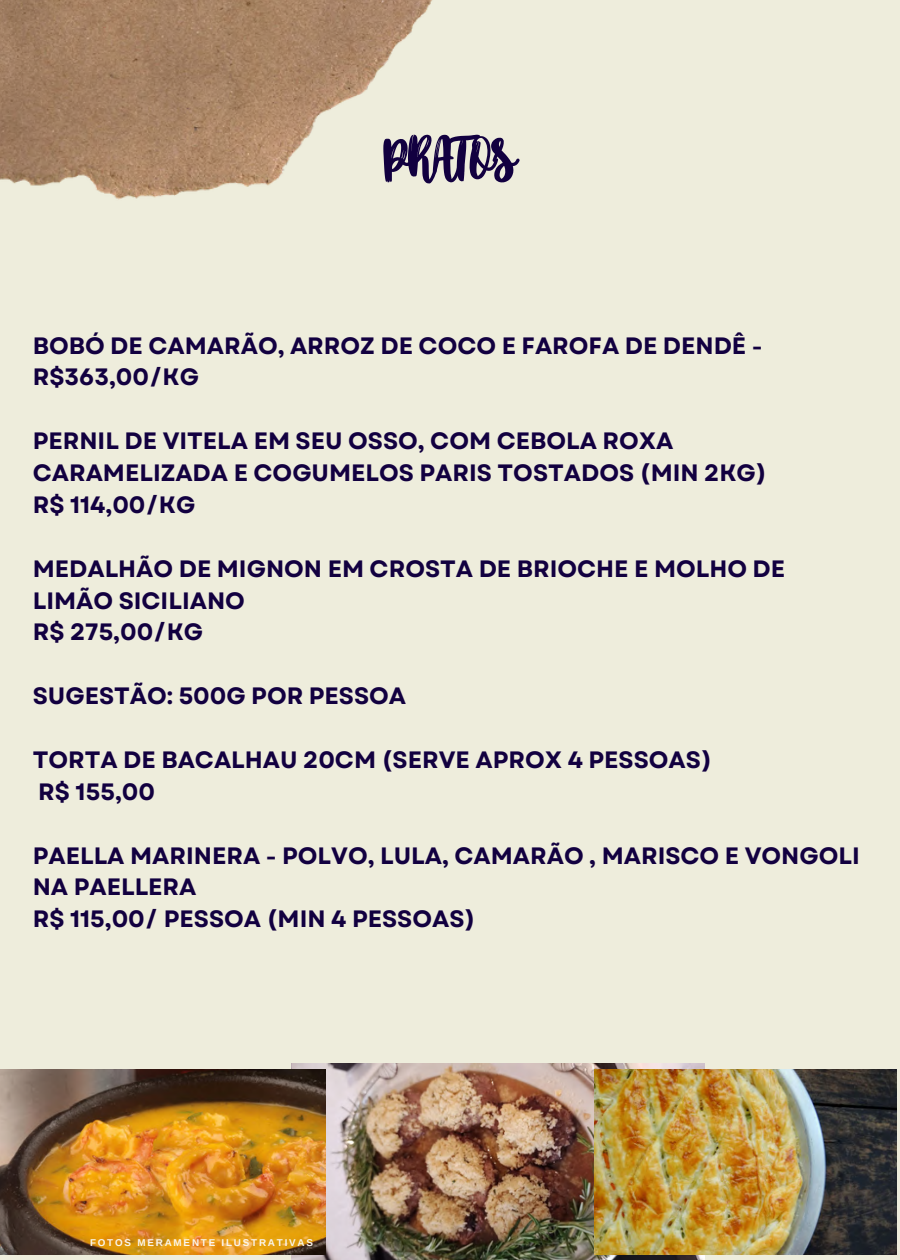
<style>
.page{position:relative;width:900px;height:1260px;background:#eeeddc}
.page>*{position:absolute;margin:0;border:0;box-sizing:border-box;transform-origin:0 0}
.t1{font:75px "Better Together Script";letter-spacing:-.03em;color:#120040}
.t2{font:700 23.75px/32px "Garet";color:#120040}
.t3{font:700 10px "Arimo";letter-spacing:-.285em;color:#faf6ec}
</style>
<div class="page">
<img style="left:292px;top:1063px;width:412px;height:197px">
<img style="left:594px;top:1069px;width:302px;height:186px">
<img style="left:0;top:1069px;width:326px;height:186px">
<img style="left:0;top:0;width:432px;height:200px">
<h1 class="t1" style="left:384px;top:125px;width:134px">PRATOS</h1>
<p class="t2" style="left:33px;top:329px;width:731px">BOBÓ DE CAMARÃO, ARROZ DE COCO E FAROFA DE DENDÊ -<br>R$363,00/KG</p>
<p class="t2" style="left:33px;top:425px;width:736px">PERNIL DE VITELA EM SEU OSSO, COM CEBOLA ROXA<br>CARAMELIZADA E COGUMELOS PARIS TOSTADOS (MIN 2KG)<br>R$ 114,00/KG</p>
<p class="t2" style="left:33px;top:552px;width:754px">MEDALHÃO DE MIGNON EM CROSTA DE BRIOCHE E MOLHO DE<br>LIMÃO SICILIANO<br>R$ 275,00/KG</p>
<p class="t2" style="left:33px;top:680px;width:375px">SUGESTÃO: 500G POR PESSOA</p>
<p class="t2" style="left:33px;top:744px;width:681px">TORTA DE BACALHAU 20CM (SERVE APROX 4 PESSOAS)<br>R$ 155,00</p>
<p class="t2" style="left:33px;top:839px;width:829px">PAELLA MARINERA - POLVO, LULA, CAMARÃO , MARISCO E VONGOLI<br>NA PAELLERA<br>R$ 115,00/ PESSOA (MIN 4 PESSOAS)</p>
<p class="t3" style="left:76px;top:1237px;width:238px">F OFTOOTSO MS EMREARMAEMNETNET IEL UI LSUTSRTARTAI VT AI VSA S</p>
</div>
